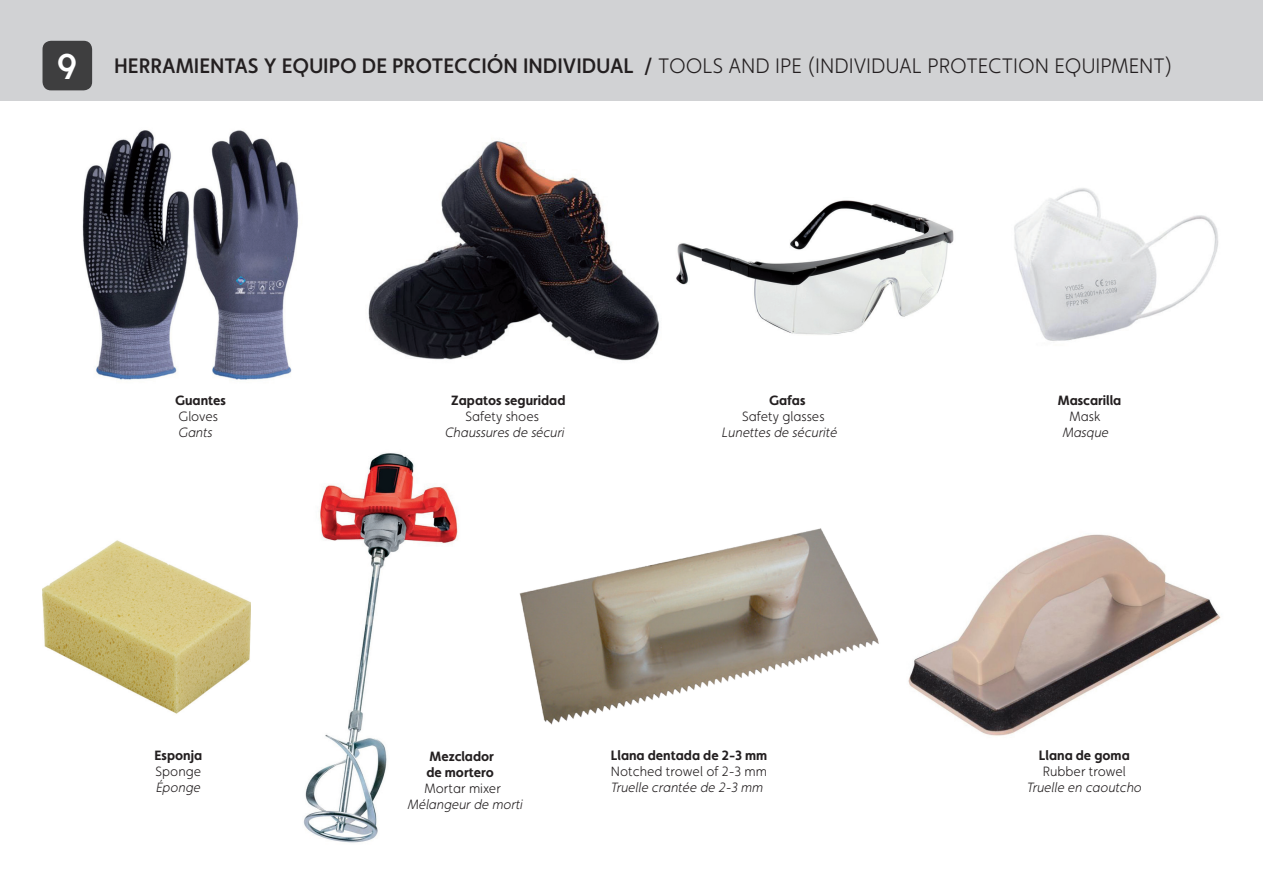
<style>
.page{position:relative;width:1263px;height:893px;background:#fff}
.page>*{position:absolute;margin:0;border:0;box-sizing:border-box;transform-origin:0 0}
.t1{font:500 21px "Faricy New";color:#231f20}
.t2{font:italic 300 13.5px "Faricy New";color:#231f20}
.t3{font:700 13.5px/16.2px "Faricy New";color:#231f20}
.t4{font:300 13.5px "Faricy New";color:#231f20}
.s1{font-size:36px;color:#fff}
.s2{font-weight:300}
</style>
<div class="page">
<img style="left:82px;top:130px;width:217px;height:250px">
<img style="left:368px;top:140px;width:291px;height:221px">
<img style="left:676px;top:200px;width:278px;height:135px">
<img style="left:1014px;top:188px;width:205px;height:153px">
<div style="left:0;top:0;width:1263px;height:100px;background:#d1d2d4"></div>
<div style="left:43px;top:41px;width:49px;height:49px;background:#3e3e3f;border-radius:9px"></div>
<img style="left:519px;top:528px;width:360px;height:197px">
<img style="left:43px;top:540px;width:208px;height:174px">
<img style="left:303px;top:453px;width:155px;height:390px">
<img style="left:908px;top:534px;width:313px;height:202px">
<h1 class="t1" style="left:57px;top:53px;width:1117px"><span class="s1">9</span> HERRAMIENTAS Y EQUIPO DE PROTECCIÓN INDIVIDUAL / <span class="s2">TOOLS AND IPE (INDIVIDUAL PROTECTION EQUIPMENT)</span></h1>
<p class="t3" style="left:175px;top:392px;width:52px">Guantes</p>
<p class="t3" style="left:451px;top:392px;width:116px">Zapatos seguridad</p>
<p class="t3" style="left:769px;top:392px;width:38px">Gafas</p>
<p class="t3" style="left:1058px;top:392px;width:65px">Mascarilla</p>
<p class="t4" style="left:178px;top:408px;width:41px">Gloves</p>
<p class="t4" style="left:465px;top:408px;width:75px">Safety shoes</p>
<p class="t4" style="left:742px;top:408px;width:84px">Safety glasses</p>
<p class="t4" style="left:1069px;top:408px;width:32px">Mask</p>
<p class="t2" style="left:178px;top:425px;width:36px">Gants</p>
<p class="t2" style="left:445px;top:425px;width:121px">Chaussures de sécuri</p>
<p class="t2" style="left:722px;top:425px;width:117px">Lunettes de sécurité</p>
<p class="t2" style="left:1063px;top:425px;width:48px">Masque</p>
<p class="t3" style="left:155px;top:747px;width:49px">Esponja</p>
<p class="t4" style="left:155px;top:763px;width:47px">Sponge</p>
<p class="t2" style="left:156px;top:780px;width:46px">Éponge</p>
<p class="t3" style="left:426px;top:748px;width:69px">Mezclador de mortero</p>
<p class="t4" style="left:425px;top:781px;width:78px">Mortar mixer</p>
<p class="t2" style="left:408px;top:797px;width:117px">Mélangeur de morti</p>
<p class="t3" style="left:611px;top:747px;width:158px">Llana dentada de 2-3 mm</p>
<p class="t4" style="left:611px;top:763px;width:158px">Notched trowel of 2-3 mm</p>
<p class="t2" style="left:611px;top:780px;width:154px">Truelle crantée de 2-3 mm</p>
<p class="t3" style="left:1039px;top:747px;width:92px">Llana de goma</p>
<p class="t4" style="left:1043px;top:764px;width:85px">Rubber trowel</p>
<p class="t2" style="left:1027px;top:780px;width:116px">Truelle en caoutcho</p>
</div>
